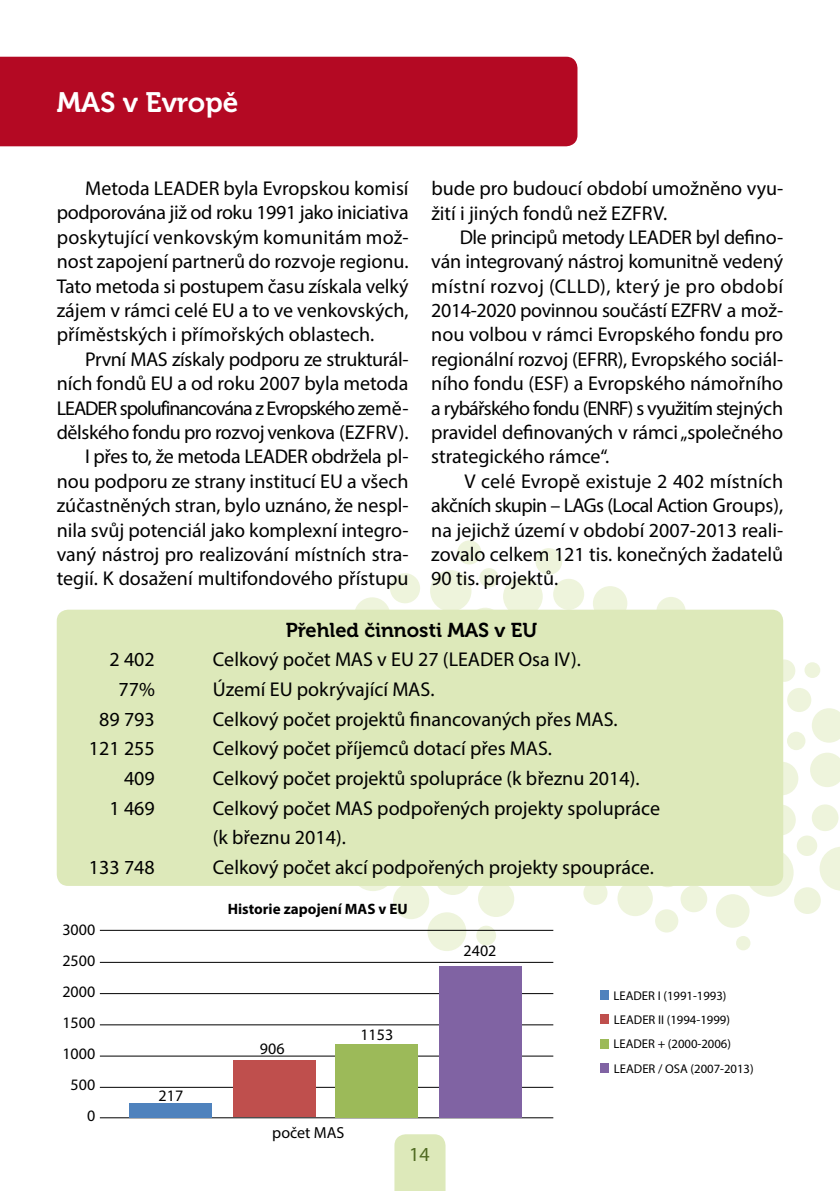
<style>
.page{position:relative;width:840px;height:1191px;background:#fff}
.page>*{position:absolute;margin:0;border:0;box-sizing:border-box;transform-origin:0 0}
.t1{font:28px "Museo 700";color:#fff}
.t2{font:20px/24.4px "Myriad Pro";color:#000;text-align:justify}
.t3{font:20px "Museo 700";color:#000}
.t4{font:20px "Myriad Pro";color:#516b23}
.t5{font:16px/31px "Myriad Pro";color:#000;text-align:right}
.t6{font:700 15px "Myriad Pro";color:#000}
.t7{font:12.6px/24.4px "Myriad Pro";color:#000}
</style>
<div class="page">
<div style="left:394px;top:1134px;width:51px;height:57px;background:#dde9ba"></div>
<div style="left:350px;top:846px;width:45px;height:45px;background:#eef4dc;border-radius:50%"></div>
<svg style="left:819px;top:847px;width:20px;height:43px"></svg>
<svg style="left:744px;top:848px;width:49px;height:48px"></svg>
<svg style="left:812px;top:708px;width:27px;height:34px"></svg>
<svg style="left:810px;top:752px;width:29px;height:35px"></svg>
<div style="left:592px;top:586px;width:35px;height:34px;background:#eef4dc;border-radius:50%"></div>
<div style="left:503px;top:576px;width:39px;height:40px;background:#eef4dc;border-radius:50%"></div>
<div style="left:430px;top:570px;width:41px;height:41px;background:#eef4dc;border-radius:50%"></div>
<div style="left:478px;top:880px;width:36px;height:37px;background:#eef4dc;border-radius:50%"></div>
<div style="left:434px;top:858px;width:37px;height:37px;background:#eef4dc;border-radius:50%"></div>
<svg style="left:427px;top:911px;width:39px;height:40px"></svg>
<div style="left:393px;top:883px;width:36px;height:36px;background:#eef4dc;border-radius:50%"></div>
<div style="left:354px;top:597px;width:36px;height:36px;background:#eef4dc;border-radius:50%"></div>
<svg style="left:468px;top:607px;width:34px;height:34px"></svg>
<svg style="left:390px;top:573px;width:30px;height:31px"></svg>
<div style="left:617px;top:880px;width:35px;height:36px;background:#eef4dc;border-radius:50%"></div>
<div style="left:715px;top:894px;width:34px;height:33px;background:#eef4dc;border-radius:50%"></div>
<svg style="left:764px;top:761px;width:33px;height:34px"></svg>
<div style="left:763px;top:804px;width:32px;height:32px;background:linear-gradient(to bottom,#edf3da,#edf4db);border-radius:50%"></div>
<svg style="left:810px;top:804px;width:28px;height:27px"></svg>
<div style="left:656px;top:597px;width:29px;height:29px;background:#eef4dc;border-radius:50%"></div>
<div style="left:553px;top:579px;width:31px;height:31px;background:#eef4dc;border-radius:50%"></div>
<div style="left:680px;top:885px;width:26px;height:27px;background:#eef4dc;border-radius:50%"></div>
<div style="left:793px;top:887px;width:27px;height:27px;background:#eef4dc;border-radius:50%"></div>
<div style="left:535px;top:548px;width:27px;height:27px;background:#eef4dc;border-radius:50%"></div>
<div style="left:583px;top:880px;width:24px;height:25px;background:#eef4dc;border-radius:50%"></div>
<div style="left:786px;top:688px;width:24px;height:24px;background:#eef4dc;border-radius:50%"></div>
<div style="left:457px;top:540px;width:24px;height:24px;background:#eef4dc;border-radius:50%"></div>
<svg style="left:772px;top:659px;width:22px;height:23px"></svg>
<div style="left:654px;top:909px;width:24px;height:23px;background:#eef4dc;border-radius:50%"></div>
<svg style="left:476px;top:925px;width:20px;height:20px"></svg>
<div style="left:479px;top:568px;width:19px;height:19px;background:#eef4dc;border-radius:50%"></div>
<svg style="left:786px;top:731px;width:19px;height:19px"></svg>
<div style="left:796px;top:835px;width:20px;height:21px;background:#eef4dc;border-radius:50%"></div>
<div style="left:804px;top:662px;width:15px;height:16px;background:#eef4dc;border-radius:50%"></div>
<div style="left:735px;top:936px;width:15px;height:14px;background:#eef4dc;border-radius:50%"></div>
<div style="left:0;top:57px;width:577px;height:89px;background:#b40923"></div>
<div style="left:57px;top:609px;width:725px;height:277px;background:#dde9ba;border-radius:11px"></div>
<hr style="left:100px;top:930px;width:453px;height:1px;background:#000">
<hr style="left:100px;top:962px;width:453px;height:1px;background:#000">
<hr style="left:100px;top:993px;width:453px;height:1px;background:#000">
<hr style="left:100px;top:1024px;width:453px;height:1px;background:#000">
<hr style="left:100px;top:1055px;width:453px;height:1px;background:#000">
<hr style="left:100px;top:1087px;width:453px;height:1px;background:#000">
<hr style="left:100px;top:1117px;width:453px;height:1px;background:#000">
<div style="left:438px;top:966px;width:83px;height:151px;background:#8063a3"></div>
<div style="left:335px;top:1044px;width:83px;height:73px;background:#9cba59"></div>
<div style="left:233px;top:1060px;width:82px;height:57px;background:#bf4f4d"></div>
<div style="left:129px;top:1103px;width:83px;height:14px;background:#4f82bd"></div>
<div style="left:600px;top:990px;width:8px;height:9px;background:#4f82bd"></div>
<div style="left:600px;top:1038px;width:8px;height:10px;background:#9cba59"></div>
<div style="left:600px;top:1063px;width:8px;height:10px;background:#8063a3"></div>
<div style="left:600px;top:1014px;width:8px;height:10px;background:#bf4f4d"></div>
<h1 class="t1" style="left:57px;top:87px;width:183px">MAS v Evropě</h1>
<p class="t2" style="left:57px;top:176px;width:353px;text-indent:28px">Metoda LEADER byla Evropskou komisí podporována již od roku 1991 jako iniciativa poskytující venkovským komunitám mož&shy;nost zapojení partnerů do rozvoje regionu.<br>Tato metoda si postupem času získala velký zájem v rámci celé EU a to ve venkovských, příměstských i přímořských oblastech.</p>
<p class="t2" style="left:57px;top:346px;width:353px;text-align:right">První MAS získaly podporu ze strukturál&shy;ních fondů EU a od roku 2007 byla metoda LEADER spolufinancována z Evropského země&shy;dělského fondu pro rozvoj venkova (EZFRV).<br>I přes to, že metoda LEADER obdržela pl&shy;nou podporu ze strany institucí EU a všech zúčastněných stran, bylo uznáno, že nespl&shy;nila svůj potenciál jako komplexní integro&shy;vaný nástroj pro realizování místních stra&shy;tegií. K dosažení multifondového přístupu</p>
<p class="t2" style="left:431px;top:176px;width:353px">bude pro budoucí období umožněno vyu&shy;žití i jiných fondů než EZFRV.</p>
<p class="t2" style="left:431px;top:225px;width:353px;text-indent:28px">Dle principů metody LEADER byl defino&shy;ván integrovaný nástroj komunitně vedený místní rozvoj (CLLD), který je pro období 2014-2020 povinnou součástí EZFRV a mož&shy;nou volbou v rámci Evropského fondu pro regionální rozvoj (EFRR), Evropského sociál&shy;ního fondu (ESF) a Evropského námořního a rybářského fondu (ENRF) s využitím stejných pravidel definovaných v rámci „společného strategického rámce“.</p>
<p class="t2" style="left:431px;top:468px;width:353px;text-indent:33px">V celé Evropě existuje 2 402 místních akčních skupin – LAGs (Local Action Groups), na jejichž území v období 2007-2013 reali&shy;zovalo celkem 121 tis. konečných žadatelů 90 tis. projektů.</p>
<p class="t3" style="left:285px;top:618px;width:253px">Přehled činnosti MAS v EU</p>
<p class="t2" style="left:109px;top:647px;width:47px">2 402</p>
<p class="t2" style="left:213px;top:647px;width:369px">Celkový počet MAS v EU 27 (LEADER Osa IV).</p>
<p class="t2" style="left:118px;top:676px;width:38px">77%</p>
<p class="t2" style="left:213px;top:676px;width:223px">Území EU pokrývající MAS.</p>
<p class="t2" style="left:99px;top:706px;width:57px">89 793</p>
<p class="t2" style="left:213px;top:706px;width:406px">Celkový počet projektů financovaných přes MAS.</p>
<p class="t2" style="left:89px;top:736px;width:67px">121 255</p>
<p class="t2" style="left:213px;top:736px;width:340px">Celkový počet příjemců dotací přes MAS.</p>
<p class="t2" style="left:124px;top:765px;width:32px">409</p>
<p class="t2" style="left:213px;top:765px;width:428px">Celkový počet projektů spolupráce (k březnu 2014).</p>
<p class="t2" style="left:109px;top:795px;width:47px">1 469</p>
<p class="t2" style="left:213px;top:792px;width:448px;line-height:29.6px">Celkový počet MAS podpořených projekty spolupráce (k březnu 2014).</p>
<p class="t2" style="left:89px;top:854px;width:67px">133 748</p>
<p class="t2" style="left:213px;top:854px;width:442px">Celkový počet akcí podpořených projekty spoupráce.</p>
<p class="t6" style="left:227px;top:898px;width:128px">Historie zapojení MAS</p>
<p class="t6" style="left:378px;top:898px;width:29px">v EU</p>
<p class="t5" style="left:62px;top:913px;width:34px">3000<br>2500<br>2000<br>1500<br>1000<br>500<br>0</p>
<p class="t5" style="left:158px;top:1079px;width:26px">217</p>
<p class="t5" style="left:260px;top:1032px;width:26px">906</p>
<p class="t5" style="left:360px;top:1018px;width:34px">1153</p>
<p class="t5" style="left:272px;top:1117px;width:74px">počet MAS</p>
<p class="t4" style="left:409px;top:1142px;width:22px">14</p>
<p class="t5" style="left:463px;top:935px;width:34px">2402</p>
<p class="t7" style="left:613px;top:983px;width:114px">LEADER I (1991-1993)</p>
<p class="t7" style="left:613px;top:1031px;width:142px">LEADER + (2000-2006)<br>LEADER / OSA (2007-2013)</p>
<p class="t7" style="left:613px;top:1007px;width:117px">LEADER II (1994-1999)</p>
</div>
